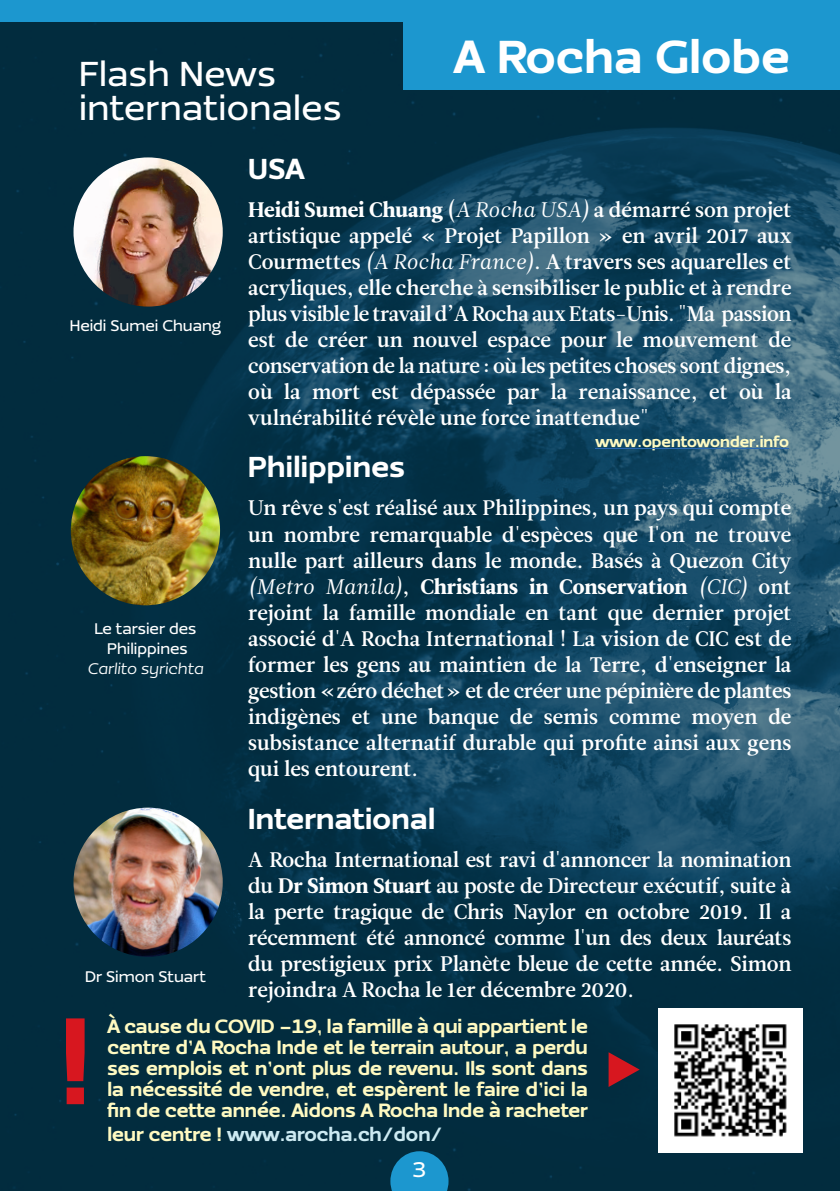
<style>
.page{position:relative;width:840px;height:1191px;background:#fff}
.page>*{position:absolute;margin:0;border:0;box-sizing:border-box;transform-origin:0 0}
.t1{font:900 128px "Ezzo";color:#d7171f}
.t2{font:900 48px "Ezzo";letter-spacing:.01em;color:#fff}
.t3{font:500 36px/34px "Ezzo";letter-spacing:.01em;color:#fff}
.t4{font:900 30px "Ezzo";letter-spacing:.01em;color:#fff}
.t5{font:500 22px "Ezzo";color:#fff}
.t6{font:21px/26px "Leitura News Roman 3";color:#fff;text-align:justify}
.t7{font:21px "Leitura News Roman 4";color:#fff}
.t8{font:900 20px/21px "Ezzo";color:#fffac1;text-align:justify}
.t9{font:900 20px "Ezzo";color:#cceaf2}
.t10{font:500 16px/20px "Ezzo";color:#fff;text-align:center}
.t11{font:900 16px "Ezzo";color:#fffac1}
.t12{font:italic 16px "Ezzo";color:#fff}
.s1{font-family:"Leitura News Roman 4"}
.s2{font-family:"Leitura News Italic 1"}
.s3{font-family:"Leitura News Roman 3"}
.s4{color:#fffac1}
</style>
<div class="page">
<div style="left:0;top:0;width:839px;height:1191px;background:#003d50;opacity:.55"></div>
<img style="left:73px;top:807px;width:150px;height:149px;border-radius:50%">
<img style="left:73px;top:157px;width:150px;height:149px;border-radius:50%">
<hr style="left:595px;top:448px;width:193px;height:1px;background:#2966b1">
<img style="left:71px;top:456px;width:149px;height:149px;border-radius:50%">
<svg style="left:390px;top:1151px;width:58px;height:40px"></svg>
<div style="left:0;top:0;width:839px;height:21px;background:#1c97cf"></div>
<div style="left:403px;top:0;width:436px;height:89px;background:#1c97cf"></div>
<img style="left:658px;top:1008px;width:144px;height:144px">
<svg style="left:608px;top:1052px;width:31px;height:35px"></svg>
<h3 class="t3" style="left:79px;top:59px;width:264px">Flash News internationales</h3>
<h2 class="t2" style="left:454px;top:39px;width:336px">A Rocha Globe</h2>
<p class="t10" style="left:70px;top:317px;width:153px">Heidi Sumei Chuang</p>
<p class="t10" style="left:94px;top:620px;width:103px">Le tarsier des<br>Philippines</p>
<p class="t12" style="left:87px;top:662px;width:117px">Carlito syrichta</p>
<p class="t10" style="left:85px;top:967px;width:122px">Dr Simon Stuart</p>
<h3 class="t4" style="left:248px;top:157px;width:57px">USA</h3>
<p class="t6" style="left:248px;top:198px;width:544px"><span class="s1">Heidi Sumei Chuang</span> (<span class="s2">A Rocha USA)</span> a démarré son projet artistique appelé « Projet Papillon » en avril 2017 aux Courmettes <span class="s2">(A Rocha France)</span>. A travers ses aquarelles et acryliques, elle cherche à sensibiliser le public et à rendre plus visible le travail d’A Rocha aux Etats-Unis. "Ma passion est de créer un nouvel espace pour le mouvement de conservation de la nature : où les petites choses sont dignes, où la mort est dépassée par la renaissance, et où la vulnérabilité révèle une force inattendue"</p>
<p class="t11" style="left:595px;top:435px;width:195px">www.opentowonder.info</p>
<h3 class="t4" style="left:248px;top:456px;width:158px">Philippines</h3>
<p class="t6" style="left:248px;top:497px;width:544px">Un rêve s'est réalisé aux Philippines, un pays qui compte un nombre remarquable d'espèces que l'on ne trouve nulle part ailleurs dans le monde. Basés à Quezon City</p>
<p class="t7" style="left:248px;top:577px;width:544px"><span class="s2">(Metro Manila)</span><span class="s3">,</span> Christians in Conservation <span class="s2">(CIC)</span> <span class="s3">ont</span></p>
<p class="t6" style="left:248px;top:601px;width:544px">rejoint la famille mondiale en tant que dernier projet associé d'A Rocha International ! La vision de CIC est de former les gens au maintien de la Terre, d'enseigner la gestion «zéro déchet» et de créer une pépinière de plantes indigènes et une banque de semis comme moyen de subsistance alternatif durable qui profite ainsi aux gens qui les entourent.</p>
<h3 class="t4" style="left:248px;top:807px;width:188px">International</h3>
<p class="t6" style="left:248px;top:848px;width:544px">A Rocha International est ravi d'annoncer la nomination du <span class="s1">Dr Simon Stuart</span> au poste de Directeur exécutif, suite à la perte tragique de Chris Naylor en octobre 2019. Il a récemment été annoncé comme l'un des deux lauréats du prestigieux prix Planète bleue de cette année. Simon rejoindra A Rocha le 1er décembre 2020.</p>
<h1 class="t1" style="left:57px;top:1013px;width:38px">!</h1>
<p class="t8" style="left:107px;top:1017px;width:481px">À cause du COVID -19, la famille à qui appartient le centre d’A Rocha Inde et le terrain autour, a perdu ses emplois et n’ont plus de revenu. Ils sont dans la nécessité de vendre, et espèrent le faire d’ici la fin de cette année. Aidons A Rocha Inde à racheter</p>
<p class="t9" style="left:107px;top:1126px;width:336px"><span class="s4">leur centre !</span> www.arocha.ch/don/</p>
<p class="t5" style="left:412px;top:1161px;width:15px">3</p>
</div>
